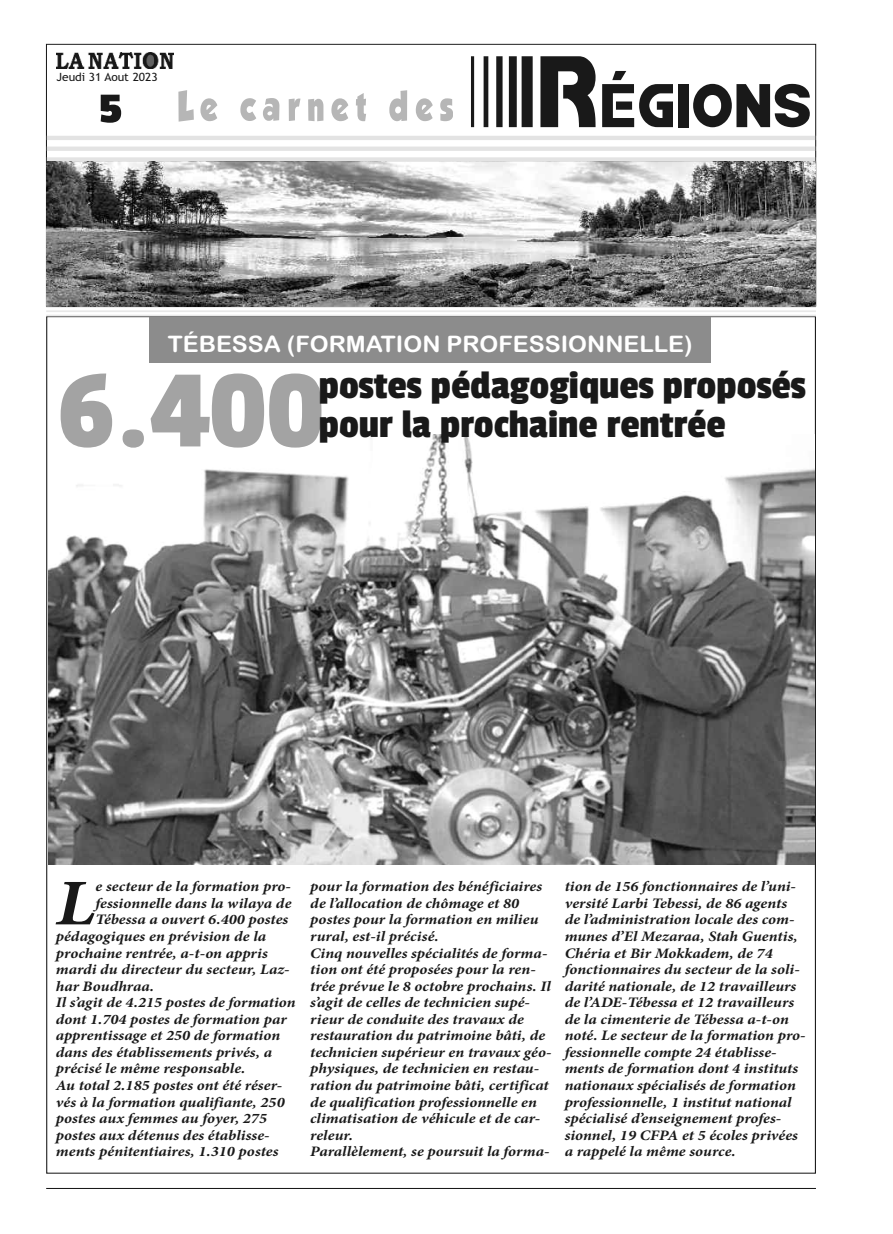
<style>
.page{position:relative;width:893px;height:1234px;background:#fff}
.page>*{position:absolute;margin:0;border:0;box-sizing:border-box;transform-origin:0 0}
.t1{font:115.5px "Passion One";color:#a3a3a3;scale:1.05 1}
.t2{font:67.2px "Bamf";color:#191919;scale:.89 1}
.t3{font:italic 700 65.25px "Minion Pro";color:#191919;scale:1.11 1}
.t4{font:44.4px "Passion One";color:#191919;scale:1.27 1}
.t5{font:41.4px/39.3px "Passion One";color:#191919;scale:1.05 1}
.t6{font:22.8px "Arial Rounded MT Bold";color:#fff;scale:1.05 1}
.t7{font:italic 700 14.55px/16.5px "Minion Pro";color:#191919;scale:1.11 1}
.t8{font:11.4px "Trebuchet MS";color:#191919;scale:1.05 1}
.s1{font-size:110.7px}
</style>
<div class="page">
<hr style="left:46px;top:306px;width:770px;height:2px;background:#e8e8e8">
<hr style="left:46px;top:310px;width:770px;height:2px;background:#e8e8e8">
<hr style="left:46px;top:314px;width:770px;height:2px;background:#e8e8e8">
<hr style="left:46px;top:1187px;width:770px;height:1px;background:#191919">
<img style="left:46px;top:161px;width:770px;height:145px">
<img style="left:56px;top:53px;width:117px;height:16px">
<svg style="left:178px;top:90px;width:229px;height:32px"></svg>
<hr style="left:47px;top:157px;width:768px;height:4px;background:#e3e3e3">
<hr style="left:47px;top:136px;width:768px;height:4px;background:#e3e3e3">
<div style="left:47px;top:146px;width:768px;height:5px;background:#e3e3e3"></div>
<img style="left:48px;top:434px;width:767px;height:430px">
<div style="left:150px;top:317px;width:561px;height:45px;background:#8c8c8c"></div>
<p class="t8" style="left:56px;top:70px;width:98px">Jeudi 31 Aout 2023</p>
<h3 class="t4" style="left:99px;top:85px;width:20px">5</h3>
<h2 class="t2" style="left:467px;top:71px;width:389px"><span class="s1">R</span>ÉGIONS</h2>
<h3 class="t6" style="left:168px;top:331px;width:501px">TÉBESSA (FORMATION PROFESSIONNELLE)</h3>
<h1 class="t1" style="left:58px;top:350px;width:255px">6.400</h1>
<h3 class="t5" style="left:319px;top:365px;width:465px">postes pédagogiques proposés pour la prochaine rentrée</h3>
<h3 class="t3" style="left:56px;top:879px;width:37px">L</h3>
<p class="t7" style="left:96px;top:879px;width:178px">e secteur de la formation pro-</p>
<p class="t7" style="left:96px;top:896px;width:178px">fessionnelle dans la wilaya de</p>
<p class="t7" style="left:96px;top:912px;width:175px">Tébessa a ouvert 6.400 postes</p>
<p class="t7" style="left:56px;top:929px;width:191px">pédagogiques en prévision de la</p>
<p class="t7" style="left:56px;top:945px;width:193px">prochaine rentrée, a-t-on appris</p>
<p class="t7" style="left:56px;top:962px;width:212px">mardi du directeur du secteur, Laz-</p>
<p class="t7" style="left:56px;top:978px;width:90px">har Boudhraa.</p>
<p class="t7" style="left:56px;top:995px;width:218px">Il s’agit de 4.215 postes de formation</p>
<p class="t7" style="left:56px;top:1011px;width:210px">dont 1.704 postes de formation par</p>
<p class="t7" style="left:56px;top:1028px;width:204px">apprentissage et 250 de formation</p>
<p class="t7" style="left:56px;top:1044px;width:196px">dans des établissements privés, a</p>
<p class="t7" style="left:56px;top:1061px;width:172px">précisé le même responsable.</p>
<p class="t7" style="left:56px;top:1078px;width:206px">Au total 2.185 postes ont été réser-</p>
<p class="t7" style="left:56px;top:1094px;width:208px">vés à la formation qualifiante, 250</p>
<p class="t7" style="left:56px;top:1111px;width:192px">postes aux femmes au foyer, 275</p>
<p class="t7" style="left:56px;top:1127px;width:194px">postes aux détenus des établisse-</p>
<p class="t7" style="left:56px;top:1144px;width:202px">ments pénitentiaires, 1.310 postes</p>
<p class="t7" style="left:310px;top:879px;width:219px">pour la formation des bénéficiaires de l’allocation de chômage et 80 postes pour la formation en milieu rural, est-il précisé.<br>Cinq nouvelles spécialités de forma&shy;tion ont été proposées pour la ren&shy;trée prévue le 8 octobre prochains. Il s’agit de celles de technicien supé&shy;rieur de conduite des travaux de restauration du patrimoine bâti, de technicien supérieur en travaux géo&shy;physiques, de technicien en restau&shy;ration du patrimoine bâti, certificat de qualification professionnelle en climatisation de véhicule et de car&shy;releur.<br>Parallèlement, se poursuit la forma-</p>
<p class="t7" style="left:565px;top:879px;width:219px">tion de 156 fonctionnaires de l’uni&shy;versité Larbi Tebessi, de 86 agents de l’administration locale des com&shy;munes d’El Mezaraa, Stah Guentis, Chéria et Bir Mokkadem, de 74 fonctionnaires du secteur de la soli&shy;darité nationale, de 12 travailleurs de l’ADE-Tébessa et 12 travailleurs de la cimenterie de Tébessa a-t-on noté. Le secteur de la formation pro&shy;fessionnelle compte 24 établisse&shy;ments de formation dont 4 instituts nationaux spécialisés de formation professionnelle, 1 institut national spécialisé d’enseignement profes&shy;sionnel, 19 CFPA et 5 écoles privées a rappelé la même source.</p>
</div>
